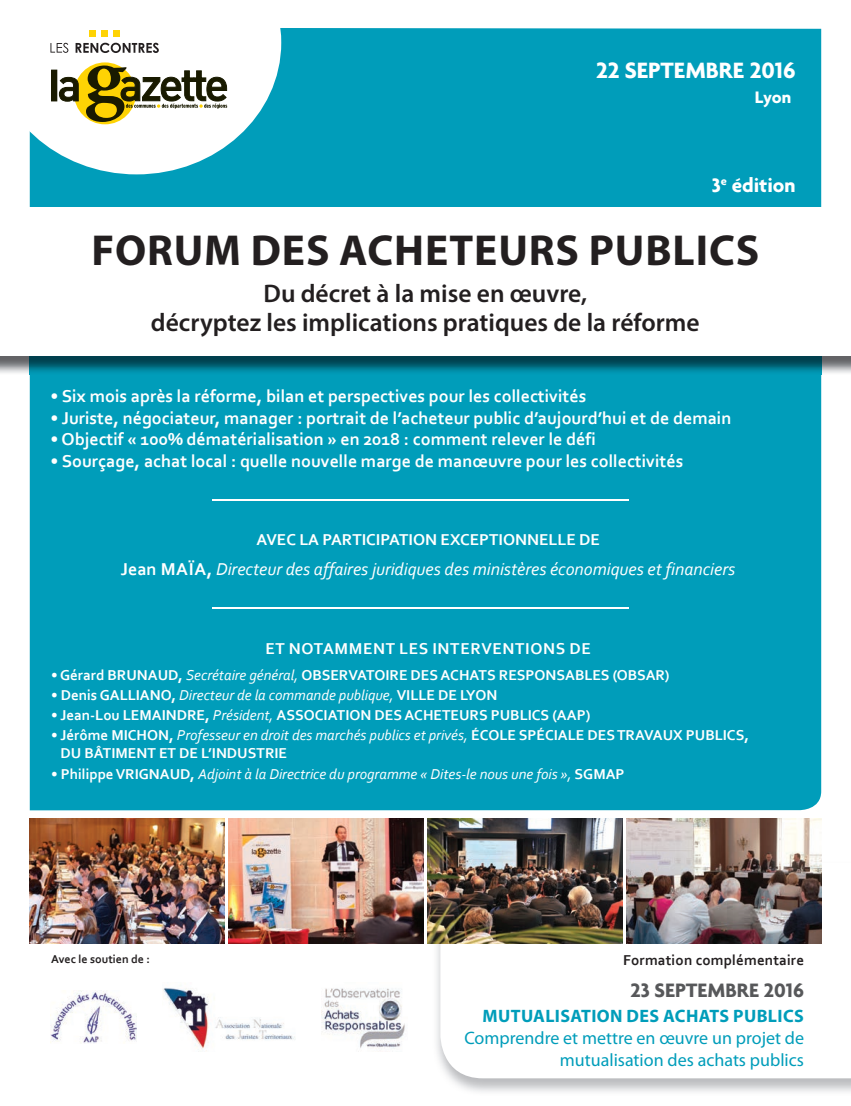
<style>
.page{position:relative;width:851px;height:1106px;background:#fff}
.page>*{position:absolute;margin:0;border:0;box-sizing:border-box;transform-origin:0 0}
.t1{font:700 43.5px "Myriad Pro";letter-spacing:.02em;color:#231f20}
.t2{font:600 25.5px/29px "Myriad Pro";color:#231f20;text-align:center}
.t3{font:700 24px "Agenda";color:#fff}
.t4{font:700 21px "Agenda";color:#57585a}
.t5{font:700 21px "Agenda";color:#fff}
.t6{font:700 18px "Corbel";color:#fff}
.t7{font:italic 18px "Corbel";color:#fff}
.t8{font:18px/21.6px "Myriad Pro";color:#009dba;text-align:right}
.t9{font:700 18px "Myriad Pro";letter-spacing:.02em;color:#009dba}
.t10{font:700 18px "Agenda";color:#fff}
.t11{font:700 16.5px "Corbel";color:#fff}
.t12{font:700 16.5px "Corbel";letter-spacing:.04em;color:#fff}
.t13{font:700 15px/18px "Corbel";color:#fff}
.t14{font:italic 15px "Corbel";color:#fff}
.t15{font:700 15px "Corbel";letter-spacing:.01em;color:#231f20}
.t16{font:700 12px "Corbel";color:#231f20}
.s1{font-weight:700;font-style:normal}
.s2{font-weight:400;font-style:italic}
</style>
<div class="page">
<img style="left:432px;top:861px;width:418px;height:231px">
<svg style="left:440px;top:862px;width:410px;height:216px"></svg>
<div style="left:30px;top:28px;width:791px;height:782px;background:#009dba"></div>
<img style="left:30px;top:356px;width:791px;height:18px">
<div style="left:0;top:207px;width:850px;height:149px;background:#fff"></div>
<img style="left:162px;top:987px;width:133px;height:64px">
<img style="left:321px;top:988px;width:84px;height:61px">
<img style="left:50px;top:990px;width:86px;height:53px">
<hr style="left:212px;top:499px;width:417px;height:1px;background:#fff">
<hr style="left:212px;top:607px;width:417px;height:2px;background:#fff">
<svg style="left:29px;top:28px;width:252px;height:146px"></svg>
<svg style="left:50px;top:43px;width:18px;height:10px"></svg>
<div style="left:74px;top:62px;width:62px;height:62px;background:#fed304;border-radius:50%"></div>
<svg style="left:58px;top:76px;width:21px;height:26px"></svg>
<div style="left:51px;top:70px;width:6px;height:31px;background:#191a00"></div>
<div style="left:113px;top:30px;width:7px;height:7px;background:#fed304"></div>
<div style="left:101px;top:30px;width:7px;height:7px;background:#fed304"></div>
<div style="left:89px;top:30px;width:7px;height:7px;background:#fed304"></div>
<svg style="left:76px;top:43px;width:83px;height:10px"></svg>
<svg style="left:86px;top:65px;width:141px;height:57px"></svg>
<svg style="left:695px;top:953px;width:108px;height:15px"></svg>
<img style="left:229px;top:819px;width:194px;height:124px">
<img style="left:427px;top:819px;width:195px;height:124px">
<img style="left:30px;top:819px;width:194px;height:124px">
<img style="left:626px;top:819px;width:195px;height:124px">
<h3 class="t3" style="left:596px;top:55px;width:201px">22 SEPTEMBRE 2016</h3>
<p class="t10" style="left:754px;top:86px;width:38px">Lyon</p>
<p class="t5" style="left:711px;top:172px;width:85px">3<sup>e</sup> édition</p>
<h1 class="t1" style="left:91px;top:221px;width:669px">FORUM DES ACHETEURS PUBLICS</h1>
<h2 class="t2" style="left:151px;top:278px;width:550px">Du décret à la mise en œuvre,<br>décryptez les implications pratiques de la réforme</h2>
<p class="t6" style="left:50px;top:385px;width:537px">• Six mois après la réforme, bilan et perspectives pour les collectivités</p>
<p class="t6" style="left:50px;top:406px;width:682px">• Juriste, négociateur, manager : portrait de l’acheteur public d’aujourd’hui et de demain</p>
<p class="t6" style="left:50px;top:428px;width:546px">• Objectif « 100% dématérialisation » en 2018 : comment relever le défi</p>
<p class="t6" style="left:50px;top:449px;width:634px">• Sourçage, achat local : quelle nouvelle marge de manœuvre pour les collectivités</p>
<p class="t11" style="left:256px;top:529px;width:345px">AVEC LA PARTICIPATION EXCEPTIONNELLE DE</p>
<p class="t7" style="left:121px;top:558px;width:615px"><span class="s1">Jean MAÏA,</span> Directeur des affaires juridiques des ministères économiques et financiers</p>
<p class="t12" style="left:265px;top:638px;width:327px">ET NOTAMMENT LES INTERVENTIONS DE</p>
<p class="t13" style="left:51px;top:665px;width:619px">• Gérard BRUNAUD, <span class="s2">Secrétaire général,</span> OBSERVATOIRE DES ACHATS RESPONSABLES (OBSAR)</p>
<p class="t14" style="left:51px;top:686px;width:448px"><span class="s1">• Denis GALLIANO,</span> Directeur de la commande publique, <span class="s1">VILLE DE LYON</span></p>
<p class="t13" style="left:51px;top:706px;width:540px">• Jean-Lou LEMAINDRE, <span class="s2">Président,</span> ASSOCIATION DES ACHETEURS PUBLICS (AAP)</p>
<p class="t13" style="left:60px;top:726px;width:690px;text-indent:-9px">• Jérôme MICHON, <span class="s2">Professeur en droit des marchés publics et privés,</span> ÉCOLE SPÉCIALE DES TRAVAUX PUBLICS,<br>DU BÂTIMENT ET DE L’INDUSTRIE</p>
<p class="t14" style="left:51px;top:764px;width:575px"><span class="s1">• Philippe VRIGNAUD,</span> Adjoint à la Directrice du programme « Dites-le nous une fois », <span class="s1">SGMAP</span></p>
<p class="t16" style="left:51px;top:951px;width:101px">Avec le soutien de :</p>
<p class="t15" style="left:623px;top:950px;width:182px">Formation complémentaire</p>
<p class="t4" style="left:630px;top:977px;width:175px">23 SEPTEMBRE 2016</p>
<p class="t9" style="left:482px;top:1004px;width:323px">MUTUALISATION DES ACHATS PUBLICS</p>
<p class="t8" style="left:464px;top:1026px;width:341px">Comprendre et mettre en œuvre un projet de mutualisation des achats publics</p>
</div>
